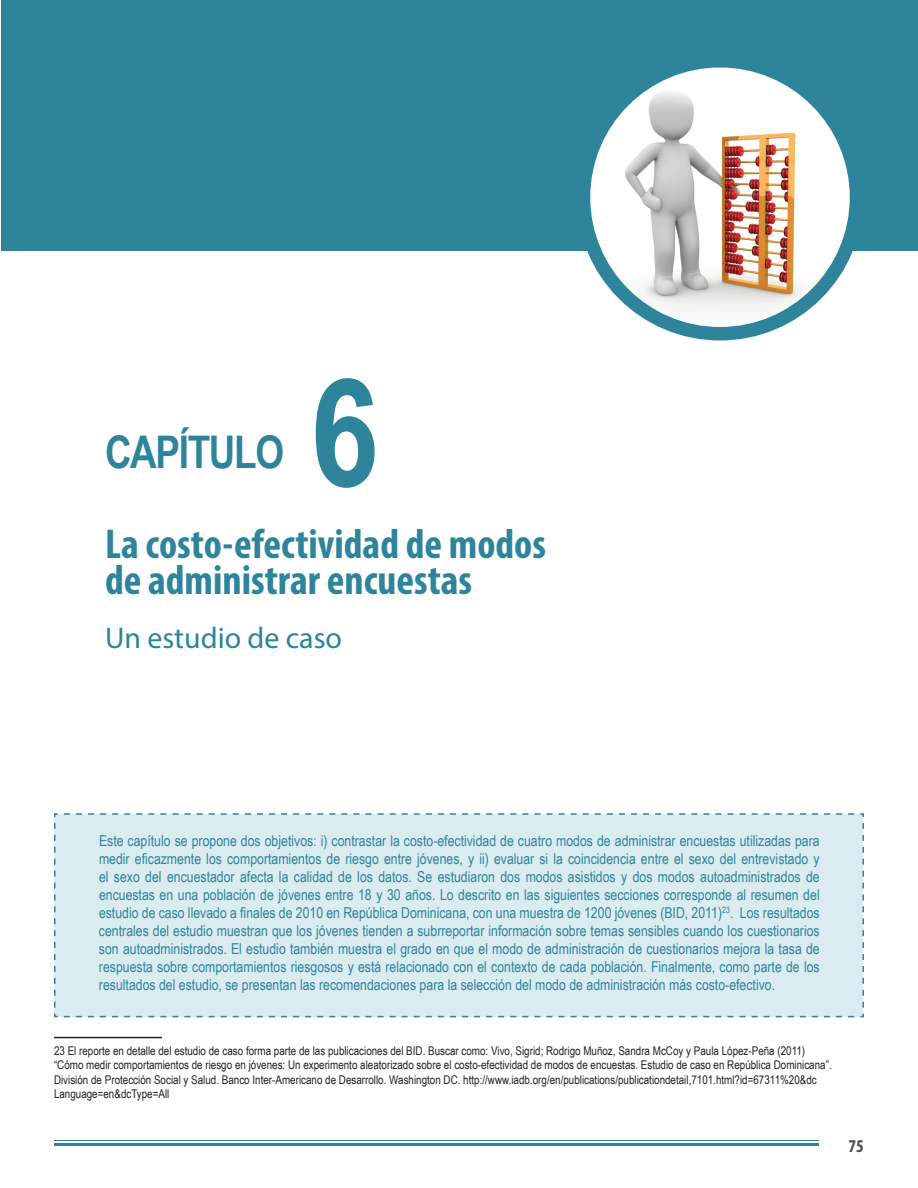
<style>
.page{position:relative;width:918px;height:1188px;background:#fff}
.page>*{position:absolute;margin:0;border:0;box-sizing:border-box;transform-origin:0 0}
.t1{font:700 150px "Arial Narrow";color:#2d849b}
.t2{font:700 45px "Arial Narrow";letter-spacing:-.03em;color:#2d849b}
.t3{font:700 condensed 42px/36px "Myriad Pro";color:#2d849b}
.t4{font:30px "Myriad Pro";color:#2d849b}
.t5{font:700 condensed 18px "Myriad Pro";color:#4b4c4d}
.t6{font:15px/18px "Arial Narrow";color:#2d849b;text-align:justify}
.t7{font:12px/14.4px "Arial Narrow";color:#231f20}
</style>
<div class="page">
<hr style="left:54px;top:1140px;width:765px;height:1px;background:#2d849b">
<hr style="left:54px;top:1143px;width:765px;height:3px;background:#2d849b">
<div style="left:1px;top:0;width:917px;height:251px;background:#2d849b"></div>
<img style="left:588px;top:70px;width:265px;height:264px">
<div style="left:577px;top:54px;width:286px;height:286px;border:14px solid #2d849b;border-radius:50%"></div>
<div style="left:54px;top:813px;width:810px;height:205px;background:#dbecf0"></div>
<hr style="left:54px;top:1037px;width:108px;height:1px;background:#231f20">
<h2 class="t2" style="left:105px;top:418px;width:181px">CAPÍTULO</h2>
<h1 class="t1" style="left:310px;top:320px;width:70px">6</h1>
<h3 class="t3" style="left:105px;top:525px;width:442px">La costo-efectividad de modos de administrar encuestas</h3>
<h3 class="t4" style="left:105px;top:619px;width:239px">Un estudio de caso</h3>
<p class="t6" style="left:99px;top:831px;width:722px">Este capítulo se propone dos objetivos: i) contrastar la costo-efectividad de cuatro modos de administrar encuestas utilizadas para medir eficazmente los comportamientos de riesgo entre jóvenes, y ii) evaluar si la coincidencia entre el sexo del entrevistado y el sexo del encuestador afecta la calidad de los datos. Se estudiaron dos modos asistidos y dos modos autoadministrados de encuestas en una población de jóvenes entre 18 y 30 años. Lo descrito en las siguientes secciones corresponde al resumen del estudio de caso llevado a finales de 2010 en República Dominicana, con una muestra de 1200 jóvenes (BID, 2011)<sup>23</sup>. Los resultados centrales del estudio muestran que los jóvenes tienden a subrreportar información sobre temas sensibles cuando los cuestionarios son autoadministrados. El estudio también muestra el grado en que el modo de administración de cuestionarios mejora la tasa de respuesta sobre comportamientos riesgosos y está relacionado con el contexto de cada población. Finalmente, como parte de los resultados del estudio, se presentan las recomendaciones para la selección del modo de administración más costo-efectivo.</p>
<p class="t7" style="left:54px;top:1043px;width:779px">23 El reporte en detalle del estudio de caso forma parte de las publicaciones del BID. Buscar como: Vivo, Sigrid; Rodrigo Muñoz, Sandra McCoy y Paula López-Peña (2011) “Cómo medir comportamientos de riesgo en jóvenes: Un experimento aleatorizado sobre el costo-efectividad de modos de encuestas. Estudio de caso en República Dominicana”.<br>División de Protección Social y Salud. Banco Inter-Americano de Desarrollo. Washington DC. http://www.iadb.org/en/publications/publicationdetail,7101.html?id=67311%20&amp;dc Language=en&amp;dcType=All</p>
<p class="t5" style="left:849px;top:1135px;width:17px">75</p>
</div>
